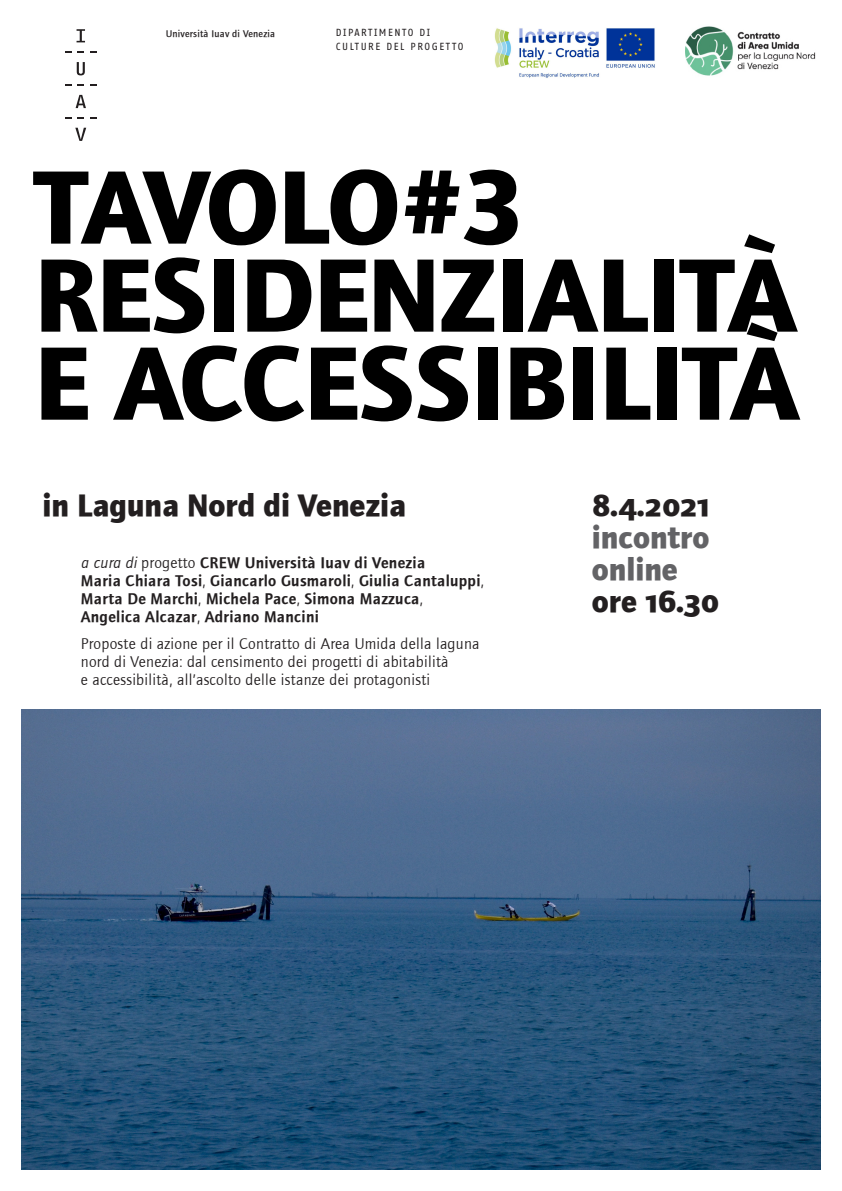
<style>
.page{position:relative;width:842px;height:1191px;background:#fff}
.page>*{position:absolute;margin:0;border:0;box-sizing:border-box;transform-origin:0 0}
.TITOLO{font:700 108px/88px "Foundry Journal";letter-spacing:-.01em;color:#000}
.SOTTOTITOLO___INFO{font:700 32px "Foundry Journal";color:#231f20}
.SOTTOTITOLO___INFO-2{font:700 32px "Foundry Journal Sc";color:#231f20}
.SOTTOTITOLO___INFO-3{font:700 32px "Foundry Journal";color:#636366}
.TESTO_piccolo{font:16px "Foundry Journal Demi";letter-spacing:.02em;color:#231f20}
.TESTO_piccolo-2{font:16px "Foundry Journal";letter-spacing:.02em;color:#231f20}
.INTESTAZIONE_maiusco{font:10px "Fago Office Sans";letter-spacing:.15em;color:#231f20}
.INTESTAZIONE_iuav{font:500 10px "Foundry Journal";letter-spacing:.02em;color:#231f20}
.s1{font-family:"Foundry Journal"}
.s2{font-family:"Foundry Journal";font-style:italic}
</style>
<div class="page">
<svg style="left:77px;top:29px;width:8px;height:13px"></svg>
<svg style="left:65px;top:51px;width:7px;height:2px"></svg>
<svg style="left:78px;top:51px;width:6px;height:2px"></svg>
<svg style="left:90px;top:51px;width:6px;height:2px"></svg>
<svg style="left:77px;top:62px;width:8px;height:13px"></svg>
<svg style="left:65px;top:84px;width:7px;height:2px"></svg>
<svg style="left:78px;top:84px;width:6px;height:2px"></svg>
<svg style="left:90px;top:84px;width:6px;height:2px"></svg>
<svg style="left:76px;top:95px;width:10px;height:13px"></svg>
<svg style="left:65px;top:117px;width:7px;height:2px"></svg>
<svg style="left:78px;top:117px;width:6px;height:2px"></svg>
<svg style="left:90px;top:117px;width:6px;height:2px"></svg>
<svg style="left:75px;top:128px;width:11px;height:13px"></svg>
<img style="left:494px;top:28px;width:161px;height:50px">
<img style="left:685px;top:26px;width:131px;height:50px">
<img style="left:21px;top:710px;width:800px;height:459px">
<p class="INTESTAZIONE_iuav" style="left:166px;top:28px;width:111px">Università Iuav di Venezia</p>
<p class="INTESTAZIONE_maiusco" style="left:336px;top:27px;width:96px">DIPARTIMENTO DI</p>
<p class="INTESTAZIONE_maiusco" style="left:336px;top:41px;width:129px">CULTURE DEL PROGETTO</p>
<p class="TITOLO" style="left:34px;top:163px;width:767px">TAVOLO#3<br>RESIDENZIALITÀ<br>E ACCESSIBILITÀ</p>
<p class="SOTTOTITOLO___INFO" style="left:43px;top:486px;width:365px">in Laguna Nord di Venezia</p>
<p class="SOTTOTITOLO___INFO-2" style="left:592px;top:486px;width:119px">8.4.2021</p>
<p class="SOTTOTITOLO___INFO-3" style="left:592px;top:518px;width:119px">incontro</p>
<p class="SOTTOTITOLO___INFO-3" style="left:592px;top:550px;width:88px">online</p>
<p class="SOTTOTITOLO___INFO-2" style="left:592px;top:582px;width:129px"><span class="s1">ore</span> 16.30</p>
<p class="TESTO_piccolo" style="left:81px;top:553px;width:346px"><span class="s2">a cura di</span> <span class="s1">progetto</span> CREW Università Iuav di Venezia</p>
<p class="TESTO_piccolo" style="left:81px;top:571px;width:405px">Maria Chiara Tosi<span class="s1">,</span> Giancarlo Gusmaroli<span class="s1">,</span> Giulia Cantaluppi<span class="s1">,</span></p>
<p class="TESTO_piccolo" style="left:81px;top:589px;width:344px">Marta De Marchi<span class="s1">,</span> Michela Pace<span class="s1">,</span> Simona Mazzuca<span class="s1">,</span></p>
<p class="TESTO_piccolo" style="left:81px;top:607px;width:240px">Angelica Alcazar<span class="s1">,</span> Adriano Mancini</p>
<p class="TESTO_piccolo-2" style="left:81px;top:634px;width:400px">Proposte di azione per il Contratto di Area Umida della laguna</p>
<p class="TESTO_piccolo-2" style="left:81px;top:652px;width:369px">nord di Venezia: dal censimento dei progetti di abitabilità</p>
<p class="TESTO_piccolo-2" style="left:81px;top:670px;width:351px">e accessibilità, all’ascolto delle istanze dei protagonisti</p>
</div>
